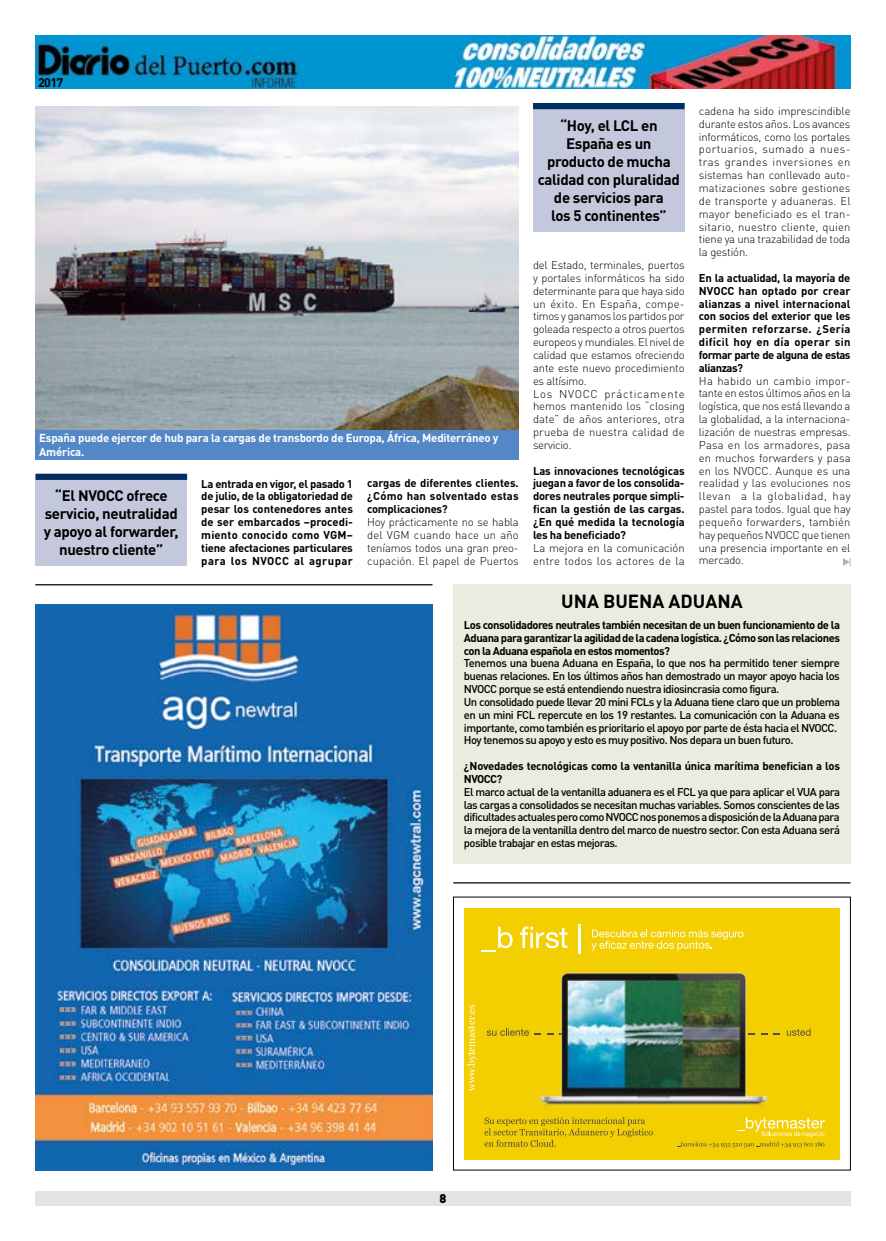
<style>
.page{position:relative;width:886px;height:1241px;background:#fff}
.page>*{position:absolute;margin:0;border:0;box-sizing:border-box;transform-origin:0 0}
.t1{font:700 18.75px "DIN Pro";color:#000}
.t2{font:700 15px/18px "DIN Pro";letter-spacing:-.025em;color:#000;text-align:center}
.t3{font:700 12.5px "DIN Pro";color:#000}
.t4{font:900 12.5px "DIN Pro";color:#000}
.t5{font:700 11.5px/13.8px "DIN Pro";letter-spacing:-.02em;color:#fff}
.t6{font:300 11.25px/12.9px "DIN Pro";letter-spacing:-.015em;color:#000;text-align:justify}
.t7{font:700 11.25px/12.9px "DIN Pro";letter-spacing:-.025em;color:#000;text-align:justify}
.t8{font:500 11.25px/12.9px "DIN Pro";letter-spacing:-.05em;color:#000}
.t9{font:10px "Georgia";color:#fff}
</style>
<div class="page">
<img style="left:35px;top:35px;width:815px;height:54px">
<div style="left:35px;top:1191px;width:815px;height:14px;background:#e3e3e3"></div>
<img style="left:35px;top:106px;width:484px;height:324px">
<div style="left:35px;top:430px;width:484px;height:30px;background:#5387c5"></div>
<div style="left:464px;top:908px;width:376px;height:251px;background:#f3ce00"></div>
<svg style="left:481px;top:926px;width:32px;height:25px"></svg>
<svg style="left:520px;top:926px;width:47px;height:21px"></svg>
<hr style="left:578px;top:924px;width:2px;height:30px;background:#fff">
<svg style="left:591px;top:929px;width:152px;height:18px"></svg>
<svg style="left:802px;top:1028px;width:8px;height:7px"></svg>
<svg style="left:487px;top:1030px;width:17px;height:5px"></svg>
<img style="left:504px;top:947px;width:298px;height:160px">
<svg style="left:484px;top:1117px;width:169px;height:29px"></svg>
<svg style="left:677px;top:1117px;width:148px;height:30px"></svg>
<hr style="left:453px;top:882px;width:397px;height:1px;background:#000">
<hr style="left:35px;top:584px;width:397px;height:1px;background:#000">
<div style="left:533px;top:109px;width:152px;height:122px;background:#c4c8dd"></div>
<div style="left:533px;top:103px;width:152px;height:6px;background:#002e62"></div>
<div style="left:35px;top:480px;width:152px;height:86px;background:#c4c8dd"></div>
<div style="left:35px;top:473px;width:152px;height:7px;background:#002e62"></div>
<div style="left:453px;top:584px;width:397px;height:279px;background:#ebecdf"></div>
<svg style="left:843px;top:558px;width:7px;height:8px"></svg>
<img style="left:35px;top:604px;width:397px;height:565px">
<p class="t3" style="left:38px;top:72px;width:27px">2017</p>
<h2 class="t2" style="left:538px;top:114px;width:144px">“Hoy, el LCL en<br>España es un producto de mucha calidad con pluralidad de servicios para<br>los 5 continentes”</h2>
<p class="t5" style="left:39px;top:430px;width:461px">España puede ejercer de hub para la cargas de transbordo de Europa, África, Mediterráneo y<br>América.</p>
<h2 class="t2" style="left:44px;top:485px;width:137px">“El NVOCC ofrece servicio, neutralidad y apoyo al forwarder, nuestro cliente”</h2>
<p class="t7" style="left:201px;top:475px;width:153px">La entrada en vigor, el pasado 1 de julio, de la obligatoriedad de pesar los contenedores antes de ser embarcados –procedi&shy;miento conocido como VGM– tiene afectaciones particulares para los NVOCC al agrupar</p>
<p class="t7" style="left:367px;top:475px;width:153px">cargas de diferentes clientes. ¿Cómo han solventado estas complicaciones?</p>
<p class="t6" style="left:367px;top:514px;width:153px">Hoy prácticamente no se habla del VGM cuando hace un año teníamos todos una gran preo&shy;cupación. El papel de Puertos</p>
<p class="t6" style="left:533px;top:257px;width:153px;text-align:left">del Estado, terminales, puertos y portales informáticos ha sido determinante para que haya sido un éxito. En España, compe&shy;timos y ganamos los partidos por goleada respecto a otros puertos europeos y mundiales. El nivel de calidad que estamos ofreciendo ante este nuevo procedimiento es altísimo.<br>Los NVOCC prácticamente hemos mantenido los “closing date” de años anteriores, otra prueba de nuestra calidad de servicio.</p>
<p class="t7" style="left:533px;top:462px;width:153px">Las innovaciones tecnológicas juegan a favor de los consolida&shy;dores neutrales porque simpli&shy;fican la gestión de las cargas. ¿En qué medida la tecnología les ha beneficiado?</p>
<p class="t6" style="left:533px;top:540px;width:153px">La mejora en la comunicación entre todos los actores de la</p>
<p class="t6" style="left:699px;top:103px;width:153px">cadena ha sido imprescindible durante estos años. Los avances informáticos, como los portales portuarios, sumado a nues&shy;tras grandes inversiones en sistemas han conllevado auto&shy;matizaciones sobre gestiones de transporte y aduaneras. El mayor beneficiado es el tran&shy;sitario, nuestro cliente, quien tiene ya una trazabilidad de toda la gestión.</p>
<p class="t7" style="left:699px;top:270px;width:153px">En la actualidad, la mayoría de NVOCC han optado por crear alianzas a nivel internacional con socios del exterior que les permiten reforzarse. ¿Sería difícil hoy en día operar sin formar parte de alguna de estas alianzas?</p>
<p class="t6" style="left:699px;top:373px;width:153px">Ha habido un cambio impor&shy;tante en estos últimos años en la logística, que nos está llevando a la globalidad, a la internaciona&shy;lización de nuestras empresas.<br>Pasa en los armadores, pasa en muchos forwarders y pasa en los NVOCC. Aunque es una realidad y las evoluciones nos llevan a la globalidad, hay pastel para todos. Igual que hay pequeño forwarders, también hay pequeños NVOCC que tienen una presencia importante en el mercado.</p>
<h1 class="t1" style="left:561px;top:585px;width:183px">UNA BUENA ADUANA</h1>
<p class="t7" style="left:464px;top:617px;width:378px">Los consolidadores neutrales también necesitan de un buen funcionamiento de la Aduana para garantizar la agilidad de la cadena logística. ¿Cómo son las relaciones con la Aduana española en estos momentos?</p>
<p class="t8" style="left:464px;top:655px;width:377px">Tenemos una buena Aduana en España, lo que nos ha permitido tener siempre buenas relaciones. En los últimos años han demostrado un mayor apoyo hacia los NVOCC porque se está entendiendo nuestra idiosincrasia como figura.<br>Un consolidado puede llevar 20 mini FCLs y la Aduana tiene claro que un problema en un mini FCL repercute en los 19 restantes. La comunicación con la Aduana es importante, como también es prioritario el apoyo por parte de ésta hacia el NVOCC.<br>Hoy tenemos su apoyo y esto es muy positivo. Nos depara un buen futuro.</p>
<p class="t7" style="left:464px;top:758px;width:377px">¿Novedades tecnológicas como la ventanilla única marítima benefician a los<br>NVOCC?</p>
<p class="t8" style="left:464px;top:784px;width:377px;text-align:justify">El marco actual de la ventanilla aduanera es el FCL ya que para aplicar el VUA para las cargas a consolidados se necesitan muchas variables. Somos conscientes de las dificultades actuales pero como NVOCC nos ponemos a disposición de la Aduana para la mejora de la ventanilla dentro del marco de nuestro sector. Con esta Aduana será posible trabajar en estas mejoras.</p>
<p class="t9" style="left:465px;top:1090px;width:88px;rotate:-90deg">www.bytemaster.es</p>
<p class="t4" style="left:439px;top:1187px;width:8px">8</p>
</div>
